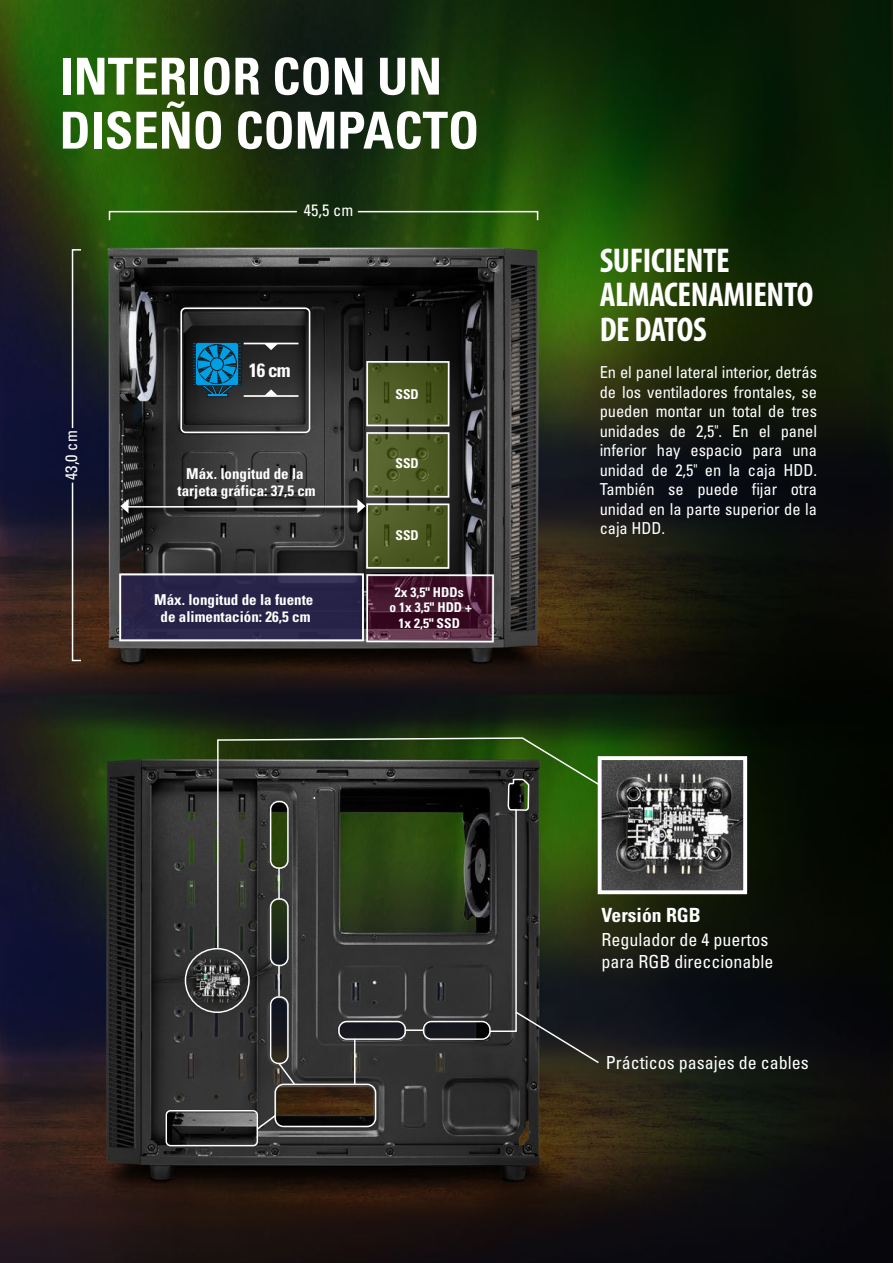
<style>
.page{position:relative;width:893px;height:1263px;background:#fff}
.page>*{position:absolute;margin:0;border:0;box-sizing:border-box;transform-origin:0 0}
.t1{font:700 condensed 51px/54px "Univers";color:#fff}
.t2{font:700 condensed 34.5px/34.5px "Myriad Pro";letter-spacing:-.01em;color:#fff}
.t3{font:700 condensed 19.65px "Univers";color:#fff}
.t4{font:700 condensed 19.2px "Univers";color:#fff}
.t5{font:condensed 18px/22.5px "Univers";color:#fff}
.t6{font:condensed 16.5px/19.5px "Univers";letter-spacing:-.005em;color:#fff;text-align:justify}
.t7{font:700 condensed 15px/16.5px "Univers";color:#fff;text-align:center}
.t8{font:700 condensed 13.5px/15.6px "Univers";color:#fff;text-align:center}
</style>
<div class="page">
<img style="left:0;top:0;width:893px;height:1263px">
<div style="left:598px;top:756px;width:149px;height:138px;border:4px solid #fff"></div>
<div style="left:185px;top:948px;width:65px;height:65px;border:1px solid #fff;border-radius:50%"></div>
<svg style="left:216px;top:737px;width:272px;height:212px;background:#303927"></svg>
<svg style="left:356px;top:210px;width:183px;height:12px;background:#3f632a"></svg>
<svg style="left:108px;top:210px;width:190px;height:12px;background:#3f6226"></svg>
<svg style="left:71px;top:248px;width:12px;height:181px;background:#373b3e"></svg>
<svg style="left:71px;top:481px;width:12px;height:181px;background:#493c3d"></svg>
<div style="left:192px;top:384px;width:50px;height:2px;border:1px solid #1a171b"></div>
<div style="left:192px;top:381px;width:50px;height:2px;border:1px solid #1a171b"></div>
<div style="left:192px;top:378px;width:50px;height:2px;border:1px solid #1a171b"></div>
<div style="left:192px;top:376px;width:50px;height:1px;border:1px solid #1a171b"></div>
<div style="left:192px;top:373px;width:50px;height:2px;border:1px solid #1a171b"></div>
<div style="left:192px;top:370px;width:50px;height:2px;border:1px solid #1a171b"></div>
<div style="left:192px;top:367px;width:50px;height:2px;border:1px solid #1a171b"></div>
<div style="left:192px;top:365px;width:50px;height:1px;border:1px solid #1a171b"></div>
<div style="left:192px;top:362px;width:50px;height:2px;border:1px solid #1a171b"></div>
<div style="left:192px;top:359px;width:50px;height:2px;border:1px solid #1a171b"></div>
<div style="left:192px;top:356px;width:50px;height:2px;border:1px solid #1a171b"></div>
<div style="left:192px;top:354px;width:50px;height:1px;border:1px solid #1a171b"></div>
<div style="left:192px;top:351px;width:50px;height:2px;border:1px solid #1a171b"></div>
<div style="left:192px;top:348px;width:50px;height:2px;border:1px solid #1a171b"></div>
<div style="left:192px;top:345px;width:50px;height:2px;border:1px solid #1a171b"></div>
<div style="left:192px;top:343px;width:50px;height:2px;border:1px solid #1a171b"></div>
<svg style="left:195px;top:343px;width:43px;height:54px;background:#0b6c97"></svg>
<div style="left:211px;top:358px;width:12px;height:13px;background:#009ee2;border-radius:50%"></div>
<div style="left:210px;top:358px;width:14px;height:13px;border:1px solid #1a171b;border-radius:50%"></div>
<hr style="left:244px;top:343px;width:54px;height:1px;background:#fff">
<svg style="left:264px;top:344px;width:14px;height:6px"></svg>
<hr style="left:244px;top:395px;width:54px;height:2px;background:#fff">
<svg style="left:264px;top:389px;width:14px;height:7px"></svg>
<div style="left:180px;top:307px;width:130px;height:126px;border:2px solid #fff;border-radius:4px"></div>
<img style="left:115px;top:493px;width:262px;height:33px">
<svg style="left:120px;top:499px;width:245px;height:14px;background:#484848"></svg>
<div style="left:119px;top:574px;width:245px;height:67px;background:#272348"></div>
<div style="left:119px;top:574px;width:245px;height:67px;border:2px solid #fff"></div>
<svg style="left:369px;top:364px;width:77px;height:59px;background:#4b5721"></svg>
<div style="left:366px;top:361px;width:84px;height:65px;border:2px solid #fff"></div>
<svg style="left:369px;top:436px;width:77px;height:58px;background:#525e27"></svg>
<div style="left:366px;top:432px;width:83px;height:66px;border:2px solid #fff"></div>
<svg style="left:369px;top:507px;width:77px;height:58px;background:#4d5922"></svg>
<div style="left:366px;top:503px;width:83px;height:66px;border:2px solid #fff"></div>
<svg style="left:369px;top:578px;width:121px;height:61px;background:#471a32"></svg>
<div style="left:270px;top:801px;width:19px;height:68px;border:1px solid #fff;border-radius:8px"></div>
<div style="left:270px;top:898px;width:19px;height:68px;border:1px solid #fff;border-radius:8px"></div>
<div style="left:270px;top:996px;width:19px;height:68px;border:1px solid #fff;border-radius:8px"></div>
<div style="left:338px;top:1021px;width:68px;height:19px;border:1px solid #fff;border-radius:8px"></div>
<div style="left:423px;top:1021px;width:68px;height:19px;border:1px solid #fff;border-radius:8px"></div>
<div style="left:274px;top:1083px;width:102px;height:44px;border:1px solid #fff;border-radius:9px"></div>
<div style="left:166px;top:1110px;width:92px;height:36px;border:1px solid #fff;border-radius:4px"></div>
<hr style="left:278px;top:868px;width:2px;height:31px;background:#fff">
<hr style="left:278px;top:965px;width:2px;height:31px;background:#fff">
<hr style="left:354px;top:1039px;width:1px;height:46px;background:#fff">
<svg style="left:405px;top:1029px;width:19px;height:2px"></svg>
<svg style="left:277px;top:1061px;width:20px;height:25px"></svg>
<svg style="left:255px;top:1113px;width:22px;height:18px"></svg>
<svg style="left:488px;top:736px;width:112px;height:328px;background:#304025"></svg>
<div style="left:366px;top:574px;width:128px;height:68px;border:2px solid #fff"></div>
<h1 class="t1" style="left:60px;top:49px;width:421px">INTERIOR CON UN<br>DISEÑO COMPACTO</h1>
<p class="t6" style="left:61px;top:480px;width:51px;rotate:-90deg">43,0 cm</p>
<p class="t6" style="left:304px;top:200px;width:51px">45,5 cm</p>
<p class="t4" style="left:249px;top:358px;width:43px">16 cm</p>
<p class="t7" style="left:177px;top:466px;width:140px">Máx. longitud de la tarjeta gráfica: 37,5 cm</p>
<p class="t8" style="left:396px;top:386px;width:25px">SSD</p>
<p class="t8" style="left:396px;top:455px;width:25px">SSD</p>
<p class="t8" style="left:396px;top:528px;width:25px">SSD</p>
<p class="t7" style="left:154px;top:591px;width:161px">Máx. longitud de la fuente de alimentación: 26,5 cm</p>
<p class="t8" style="left:389px;top:584px;width:84px">2x 3,5" HDDs<br>o 1x 3,5" HDD +<br>1x 2,5" SSD</p>
<h2 class="t2" style="left:600px;top:242px;width:215px">SUFICIENTE<br>ALMACENAMIENTO<br>DE DATOS</h2>
<p class="t6" style="left:600px;top:362px;width:219px">En el panel lateral interior, detrás de los ventiladores frontales, se pueden montar un total de tres unidades de 2,5". En el panel inferior hay espacio para una unidad de 2,5" en la caja HDD.<br>También se puede fijar otra unidad en la parte superior de la caja HDD.</p>
<p class="t3" style="left:601px;top:902px;width:101px">Versión RGB</p>
<p class="t5" style="left:601px;top:928px;width:173px">Regulador de 4 puertos para RGB direccionable</p>
<p class="t5" style="left:606px;top:1051px;width:204px">Prácticos pasajes de cables</p>
</div>
